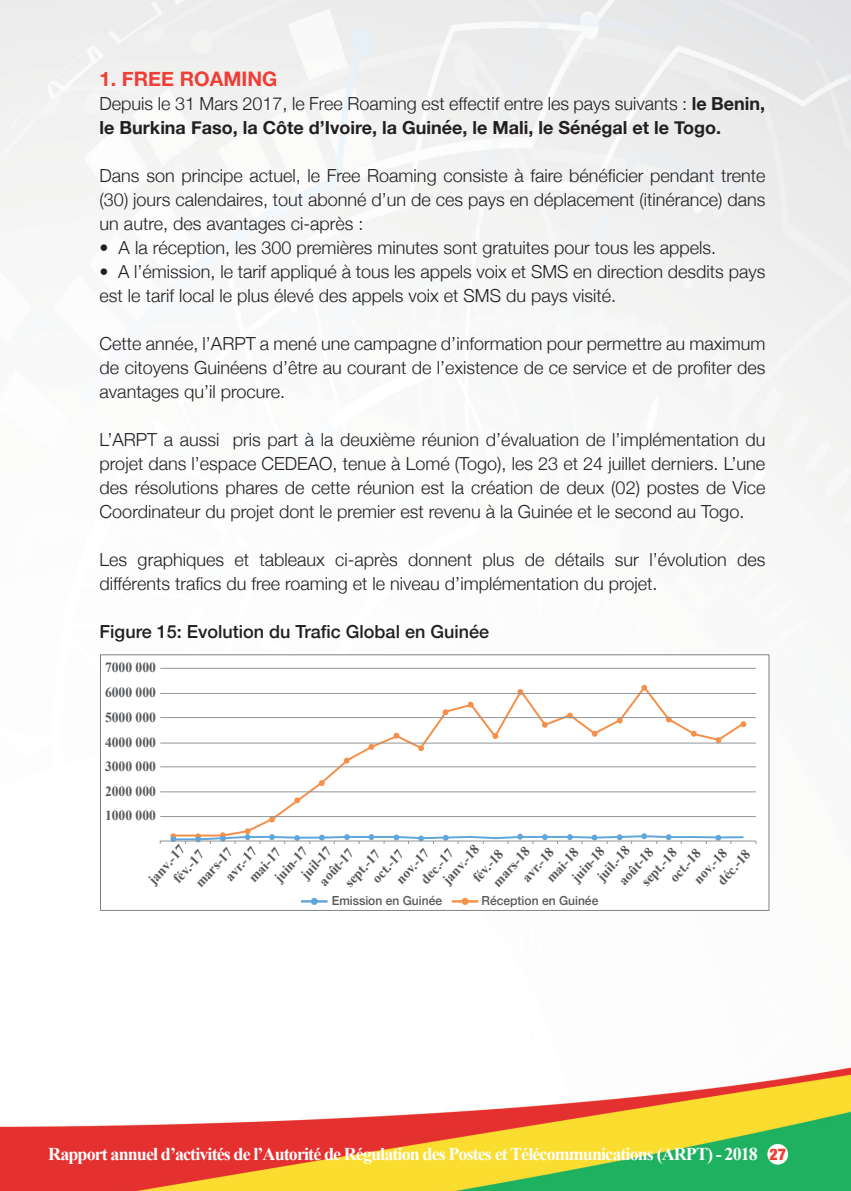
<style>
.page{position:relative;width:851px;height:1191px;background:#fff}
.page>*{position:absolute;margin:0;border:0;box-sizing:border-box;transform-origin:0 0}
.t1{font:700 20px "Helvetica Neue";color:#ee3e35}
.t2{font:300 18px/24px "Helvetica Neue";color:#231f20;text-align:justify}
.t3{font:700 18px/24px "Helvetica Neue";color:#231f20}
.t4{font:700 18px "Times New Roman";letter-spacing:-.05em;color:#fff}
.t5{font:500 18px "Helvetica Neue";color:#231f20}
.t6{font:700 14px/24.6px "Times New Roman";color:#55585b;text-align:justify}
.t7{font:700 13.8px/17.8px "Times New Roman";color:#55585b}
.t8{font:500 12.4px "Helvetica Neue";color:#57585a}
.s1{font-weight:300}
.s2{font-family:"Helvetica Neue";font-weight:900;font-stretch:condensed;font-size:16px;color:#ee3e35}
</style>
<div class="page">
<img style="left:0;top:0;width:850px;height:1191px">
<div style="left:100px;top:654px;width:669px;height:257px;background:#fff;border:1px solid #808285"></div>
<svg style="left:170px;top:684px;width:576px;height:144px"></svg>
<svg style="left:269px;top:817px;width:6px;height:5px"></svg>
<svg style="left:294px;top:797px;width:6px;height:6px"></svg>
<svg style="left:319px;top:780px;width:5px;height:6px"></svg>
<svg style="left:344px;top:757px;width:5px;height:6px"></svg>
<svg style="left:368px;top:744px;width:6px;height:6px"></svg>
<svg style="left:393px;top:733px;width:6px;height:5px"></svg>
<svg style="left:418px;top:745px;width:6px;height:6px"></svg>
<svg style="left:442px;top:709px;width:6px;height:6px"></svg>
<svg style="left:468px;top:701px;width:5px;height:6px"></svg>
<svg style="left:492px;top:733px;width:6px;height:6px"></svg>
<svg style="left:517px;top:689px;width:6px;height:6px"></svg>
<svg style="left:542px;top:722px;width:5px;height:6px"></svg>
<svg style="left:567px;top:712px;width:5px;height:5px"></svg>
<svg style="left:591px;top:731px;width:6px;height:5px"></svg>
<svg style="left:616px;top:718px;width:6px;height:5px"></svg>
<svg style="left:641px;top:685px;width:6px;height:6px"></svg>
<svg style="left:666px;top:716px;width:5px;height:6px"></svg>
<svg style="left:690px;top:731px;width:6px;height:5px"></svg>
<svg style="left:715px;top:737px;width:6px;height:5px"></svg>
<svg style="left:740px;top:721px;width:6px;height:6px"></svg>
<hr style="left:160px;top:668px;width:595px;height:1px;background:#939598">
<hr style="left:160px;top:693px;width:595px;height:1px;background:#939598">
<hr style="left:160px;top:717px;width:595px;height:1px;background:#939598">
<hr style="left:160px;top:742px;width:595px;height:1px;background:#939598">
<hr style="left:160px;top:766px;width:595px;height:1px;background:#939598">
<hr style="left:160px;top:791px;width:595px;height:1px;background:#939598">
<hr style="left:160px;top:816px;width:595px;height:1px;background:#939598">
<svg style="left:160px;top:828px;width:596px;height:16px"></svg>
<hr style="left:451px;top:900px;width:27px;height:2px;background:#f68f47">
<div style="left:461px;top:898px;width:7px;height:7px;background:#f68f47;border-radius:50%"></div>
<hr style="left:301px;top:900px;width:26px;height:2px;background:#5fa7db">
<div style="left:311px;top:898px;width:7px;height:7px;background:#5fa7db;border-radius:50%"></div>
<div style="left:767px;top:1144px;width:21px;height:20px;background:#fff;border-radius:50%"></div>
<p class="t1" style="left:100px;top:63px;width:179px">1. FREE ROAMING</p>
<p class="t3" style="left:100px;top:92px;width:667px"><span class="s1">Depuis le 31 Mars 2017, le Free Roaming est effectif entre les pays suivants :</span> le Benin, le Burkina Faso, la Côte d’Ivoire, la Guinée, le Mali, le Sénégal et le Togo.</p>
<p class="t2" style="left:100px;top:163px;width:667px">Dans son principe actuel, le Free Roaming consiste à faire bénéficier pendant trente (30) jours calendaires, tout abonné d’un de ces pays en déplacement (itinérance) dans un autre, des avantages ci-après :</p>
<p class="t2" style="left:100px;top:235px;width:618px">• A la réception, les 300 premières minutes sont gratuites pour tous les appels.</p>
<p class="t2" style="left:100px;top:259px;width:667px">• A l’émission, le tarif appliqué à tous les appels voix et SMS en direction desdits pays est le tarif local le plus élevé des appels voix et SMS du pays visité.</p>
<p class="t2" style="left:100px;top:331px;width:667px">Cette année, l’ARPT a mené une campagne d’information pour permettre au maximum de citoyens Guinéens d’être au courant de l’existence de ce service et de profiter des avantages qu’il procure.</p>
<p class="t2" style="left:100px;top:427px;width:667px">L’ARPT a aussi pris part à la deuxième réunion d’évaluation de l’implémentation du projet dans l’espace CEDEAO, tenue à Lomé (Togo), les 23 et 24 juillet derniers. L’une des résolutions phares de cette réunion est la création de deux (02) postes de Vice Coordinateur du projet dont le premier est revenu à la Guinée et le second au Togo.</p>
<p class="t2" style="left:100px;top:547px;width:667px">Les graphiques et tableaux ci-après donnent plus de détails sur l’évolution des différents trafics du free roaming et le niveau d’implémentation du projet.</p>
<p class="t5" style="left:100px;top:617px;width:391px">Figure 15: Evolution du Trafic Global en Guinée</p>
<p class="t6" style="left:105px;top:654px;width:52px">7000 000<br>6000 000<br>5000 000<br>4000 000<br>3000 000<br>2000 000<br>1000 000</p>
<p class="t7" style="left:155px;top:863px;width:40px;text-indent:-17px;rotate:-48deg">janv.-17 fév.-17</p>
<p class="t7" style="left:270px;top:874px;width:44px;rotate:-48deg">juin-17</p>
<p class="t7" style="left:438px;top:875px;width:49px;rotate:-48deg">janv.-18</p>
<p class="t7" style="left:592px;top:872px;width:43px;rotate:-48deg">juil.-18</p>
<p class="t7" style="left:301px;top:865px;width:46px;text-indent:-7px;rotate:-48deg">juil-17 août-17</p>
<p class="t7" style="left:567px;top:874px;width:44px;rotate:-48deg">juin-18</p>
<p class="t7" style="left:488px;top:878px;width:50px;rotate:-48deg">mars-18</p>
<p class="t7" style="left:220px;top:872px;width:42px;rotate:-48deg">avr.-17</p>
<p class="t7" style="left:191px;top:879px;width:50px;rotate:-48deg">mars-17</p>
<p class="t7" style="left:614px;top:876px;width:46px;rotate:-48deg">août-18</p>
<p class="t7" style="left:542px;top:874px;width:42px;rotate:-48deg">mai-18</p>
<p class="t7" style="left:244px;top:874px;width:42px;rotate:-48deg">mai-17</p>
<p class="t7" style="left:517px;top:874px;width:42px;rotate:-48deg">avr.-18</p>
<p class="t7" style="left:636px;top:878px;width:47px;rotate:-48deg">sept.-18</p>
<p class="t7" style="left:689px;top:875px;width:44px;rotate:-48deg">nov.-18</p>
<p class="t7" style="left:391px;top:875px;width:44px;rotate:-48deg">nov.-17</p>
<p class="t7" style="left:665px;top:874px;width:41px;rotate:-48deg">oct.-18</p>
<p class="t7" style="left:416px;top:875px;width:43px;rotate:-48deg">dec.-17</p>
<p class="t7" style="left:468px;top:874px;width:40px;rotate:-48deg">fév.-18</p>
<p class="t7" style="left:340px;top:879px;width:47px;rotate:-48deg">sept.-17</p>
<p class="t7" style="left:367px;top:874px;width:41px;rotate:-48deg">oct.-17</p>
<p class="t7" style="left:713px;top:876px;width:43px;rotate:-48deg">déc.-18</p>
<p class="t8" style="left:332px;top:890px;width:112px">Emission en Guinée</p>
<p class="t8" style="left:481px;top:890px;width:118px">Réception en Guinée</p>
<p class="t4" style="left:48px;top:1141px;width:739px">Rapport annuel d’activités de l’Autorité de Régulation des Postes et Télécommunications (ARPT) - 2018 <span class="s2">27</span></p>
</div>
